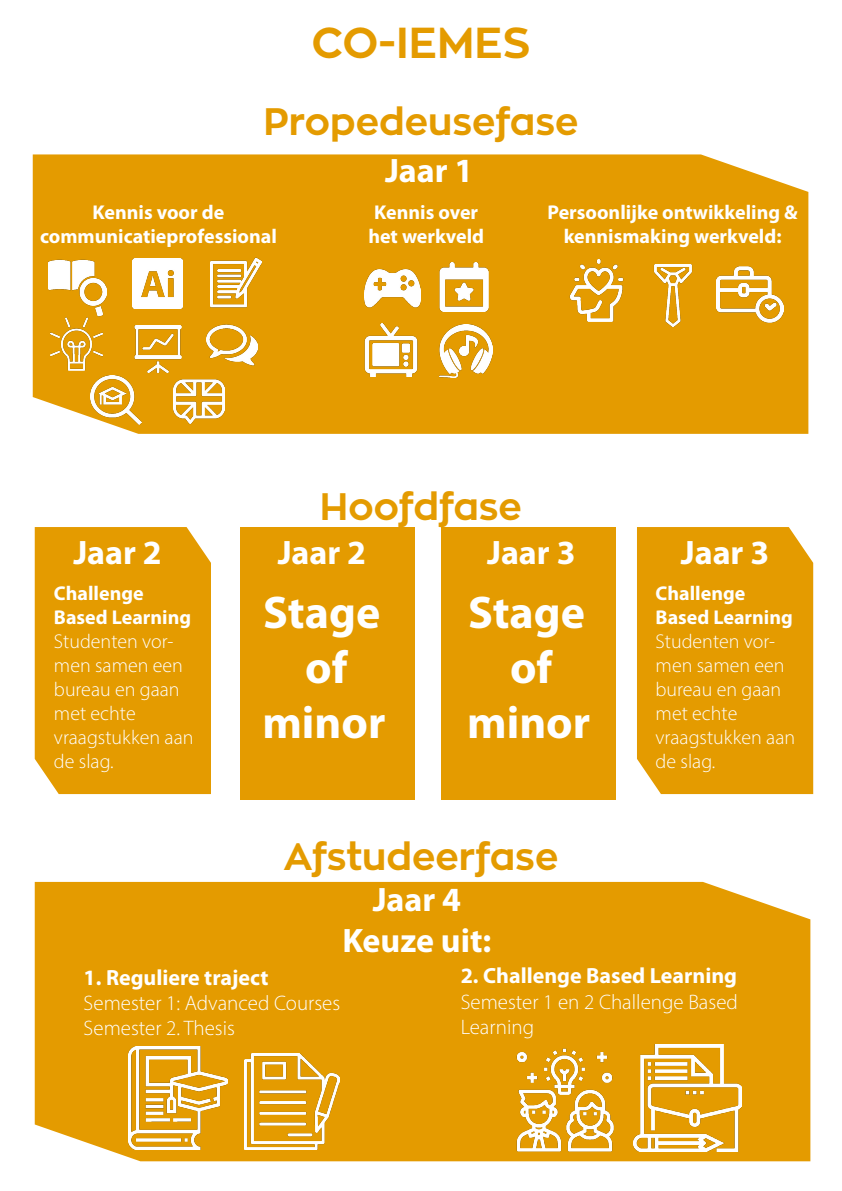
<style>
.page{position:relative;width:842px;height:1191px;background:#fff}
.page>*{position:absolute;margin:0;border:0;box-sizing:border-box;transform-origin:0 0}
.t1{font:700 46px/55.2px "Myriad Pro";color:#fff;text-align:center}
.t2{font:700 43px "Zona Pro";color:#e49b00}
.t3{font:700 38px "Zona Pro";color:#e49b00}
.t4{font:700 34px/40.8px "Myriad Pro";color:#fff;text-align:center}
.t5{font:700 22px "Myriad Pro";color:#fff}
.t6{font:300 21px/25.2px "Myriad Pro";color:#fff}
.t7{font:700 20px/24px "Myriad Pro";color:#fff}
.t8{font:300 20px/24px "Myriad Pro";color:#fff}
</style>
<div class="page">
<div style="left:35px;top:882px;width:775px;height:279px;background:#e49b00"></div>
<div style="left:33px;top:154px;width:775px;height:280px;background:#e49b00"></div>
<div style="left:637px;top:527px;width:176px;height:267px;background:#e49b00"></div>
<div style="left:241px;top:527px;width:174px;height:272px;background:#e49b00"></div>
<div style="left:35px;top:527px;width:176px;height:267px;background:#e49b00"></div>
<div style="left:441px;top:527px;width:174px;height:272px;background:#e49b00"></div>
<img style="left:365px;top:262px;width:56px;height:52px">
<img style="left:440px;top:262px;width:49px;height:50px">
<img style="left:439px;top:324px;width:54px;height:54px">
<img style="left:364px;top:323px;width:53px;height:53px">
<img style="left:133px;top:258px;width:49px;height:50px">
<img style="left:48px;top:259px;width:58px;height:58px">
<img style="left:211px;top:256px;width:51px;height:52px">
<img style="left:134px;top:325px;width:48px;height:47px">
<img style="left:51px;top:317px;width:52px;height:53px">
<img style="left:173px;top:375px;width:52px;height:51px">
<img style="left:206px;top:319px;width:51px;height:52px">
<img style="left:91px;top:375px;width:50px;height:49px">
<img style="left:511px;top:1045px;width:108px;height:109px">
<img style="left:634px;top:1044px;width:107px;height:107px">
<img style="left:129px;top:1047px;width:99px;height:102px">
<img style="left:245px;top:1053px;width:94px;height:96px">
<img style="left:566px;top:260px;width:61px;height:61px">
<img style="left:642px;top:265px;width:62px;height:61px">
<img style="left:717px;top:261px;width:67px;height:66px">
<h2 class="t2" style="left:311px;top:15px;width:220px">CO-IEMES</h2>
<h3 class="t3" style="left:263px;top:97px;width:317px">Propedeusefase</h3>
<h3 class="t4" style="left:385px;top:151px;width:90px">Jaar 1</h3>
<p class="t7" style="left:40px;top:200px;width:238px;text-align:center">Kennis voor de communicatieprofessional</p>
<p class="t7" style="left:368px;top:200px;width:117px">Kennis over het werkveld</p>
<p class="t7" style="left:547px;top:201px;width:252px;text-align:center">Persoonlijke ontwikkeling &amp; kennismaking werkveld:</p>
<h3 class="t4" style="left:73px;top:532px;width:90px">Jaar 2</h3>
<p class="t7" style="left:54px;top:581px;width:139px">Challenge<br>Based Learning</p>
<p class="t8" style="left:54px;top:629px;width:141px">Studenten vor&shy;men samen een bureau en gaan met echte vraagstukken aan de slag.</p>
<h3 class="t3" style="left:320px;top:481px;width:204px">Hoofdfase</h3>
<h3 class="t4" style="left:278px;top:533px;width:90px">Jaar 2</h3>
<h3 class="t4" style="left:487px;top:533px;width:90px">Jaar 3</h3>
<h3 class="t4" style="left:681px;top:533px;width:90px">Jaar 3</h3>
<h1 class="t1" style="left:262px;top:585px;width:125px">Stage of minor</h1>
<h1 class="t1" style="left:467px;top:585px;width:125px">Stage of minor</h1>
<p class="t7" style="left:656px;top:581px;width:139px">Challenge<br>Based Learning</p>
<p class="t8" style="left:656px;top:629px;width:141px">Studenten vor&shy;men samen een bureau en gaan met echte vraagstukken aan de slag.</p>
<h3 class="t3" style="left:284px;top:832px;width:276px">Afstudeerfase</h3>
<h3 class="t4" style="left:342px;top:879px;width:151px">Jaar 4<br>Keuze uit:</h3>
<p class="t5" style="left:461px;top:963px;width:278px">2. Challenge Based Learning</p>
<p class="t6" style="left:461px;top:989px;width:279px">Semester 1 en 2 Challenge Based<br>Learning</p>
<p class="t5" style="left:84px;top:965px;width:186px">1. Reguliere traject</p>
<p class="t6" style="left:84px;top:990px;width:258px">Semester 1: Advanced Courses<br>Semester 2. Thesis</p>
</div>
